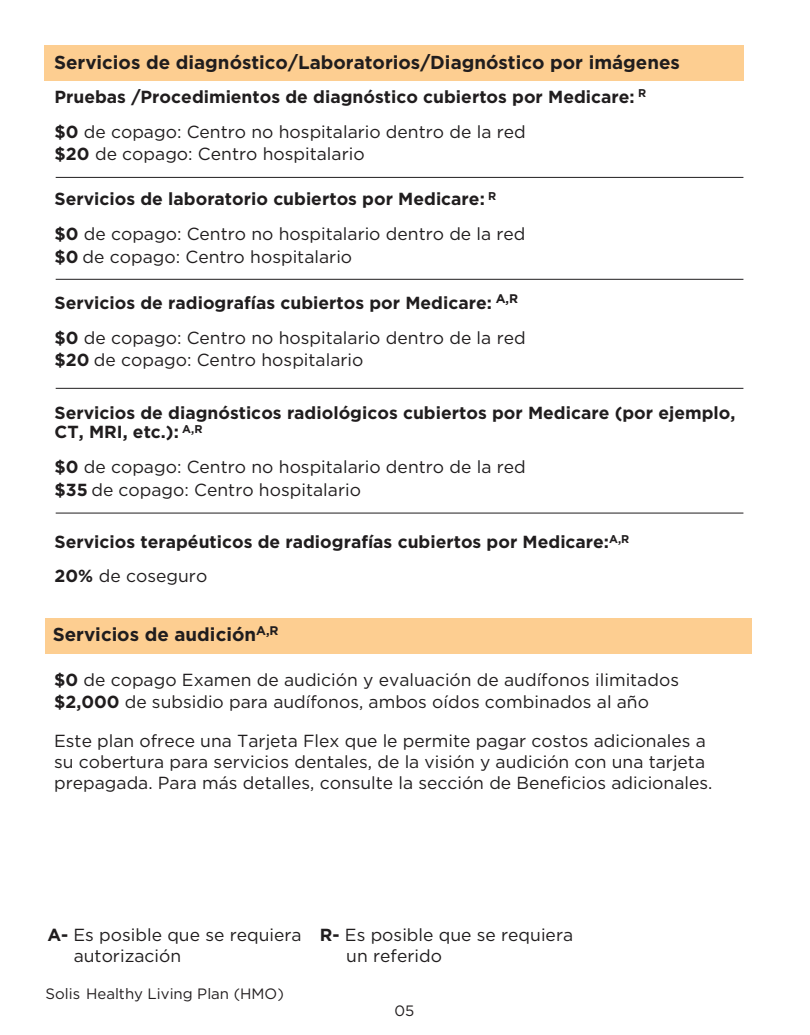
<style>
.page{position:relative;width:810px;height:1035px;background:#fff}
.page>*{position:absolute;margin:0;border:0;box-sizing:border-box;transform-origin:0 0}
.t1{font:700 18.75px "Gotham";color:#201d1e}
.t2{font:17.5px/21px "Gotham";color:#201d1e}
.t3{font:700 17.5px/35px "Gotham";color:#201d1e}
.t4{font:15px "Gotham";color:#231f20}
.s1{font-weight:400}
.s2{font-weight:700}
</style>
<div class="page">
<div style="left:45px;top:45px;width:699px;height:36px;background:#fdce91"></div>
<hr style="left:56px;top:177px;width:687px;height:1px;background:#201d1e">
<hr style="left:56px;top:279px;width:687px;height:1px;background:#201d1e">
<hr style="left:56px;top:388px;width:687px;height:1px;background:#201d1e">
<hr style="left:56px;top:513px;width:687px;height:1px;background:#201d1e">
<p class="t1" style="left:54px;top:51px;width:628px">Servicios de diagnóstico/Laboratorios/Diagnóstico por imágenes</p>
<p class="t3" style="left:55px;top:79px;width:593px">Pruebas /Procedimientos de diagnóstico cubiertos por Medicare: <sup>R </sup>$0 <span class="s1">de copago: Centro no hospitalario dentro de la red</span></p>
<p class="t2" style="left:55px;top:143px;width:312px"><span class="s2">$20</span> de copago: Centro hospitalario</p>
<p class="t3" style="left:55px;top:181px;width:473px">Servicios de laboratorio cubiertos por Medicare: <sup>R<br></sup>$0 <span class="s1">de copago: Centro no hospitalario dentro de la red</span></p>
<p class="t2" style="left:55px;top:246px;width:299px"><span class="s2">$0</span> de copago: Centro hospitalario</p>
<p class="t3" style="left:55px;top:285px;width:473px">Servicios de radiografías cubiertos por Medicare: <sup>A,R </sup>$0 <span class="s1">de copago: Centro no hospitalario dentro de la red</span></p>
<p class="t2" style="left:55px;top:349px;width:310px"><span class="s2">$20</span> de copago: Centro hospitalario</p>
<p class="t3" style="left:55px;top:403px;width:683px;line-height:19.4px">Servicios de diagnósticos radiológicos cubiertos por Medicare (por ejemplo,<br>CT, MRI, etc.): <sup>A,R</sup></p>
<p class="t2" style="left:55px;top:456px;width:473px;line-height:22.2px"><span class="s2">$0</span> de copago: Centro no hospitalario dentro de la red <span class="s2">$35</span> de copago: Centro hospitalario</p>
<p class="t3" style="left:55px;top:525px;width:576px;line-height:34px">Servicios terapéuticos de radiografías cubiertos por Medicare:<sup>A,R<br></sup>20% <span class="s1">de coseguro</span></p>
<p class="t1" style="left:53px;top:624px;width:227px">Servicios de audición<sup>A,R</sup></p>
<p class="t2" style="left:54px;top:668px;width:626px;line-height:22.2px"><span class="s2">$0</span> de copago Examen de audición y evaluación de audífonos ilimitados <span class="s2">$2,000</span> de subsidio para audífonos, ambos oídos combinados al año</p>
<p class="t2" style="left:54px;top:730px;width:660px">Este plan ofrece una Tarjeta Flex que le permite pagar costos adicionales a su cobertura para servicios dentales, de la visión y audición con una tarjeta prepagada. Para más detalles, consulte la sección de Beneficios adicionales.</p>
<p class="t2" style="left:74px;top:924px;width:230px;text-indent:-26px"><span class="s2">A-</span> Es posible que se requiera autorización</p>
<p class="t2" style="left:346px;top:924px;width:228px;text-indent:-26px"><span class="s2">R-</span> Es posible que se requiera un referido</p>
<p class="t4" style="left:46px;top:984px;width:240px">Solis Healthy Living Plan (HMO)</p>
<p class="t4" style="left:395px;top:1001px;width:21px">05</p>
</div>
